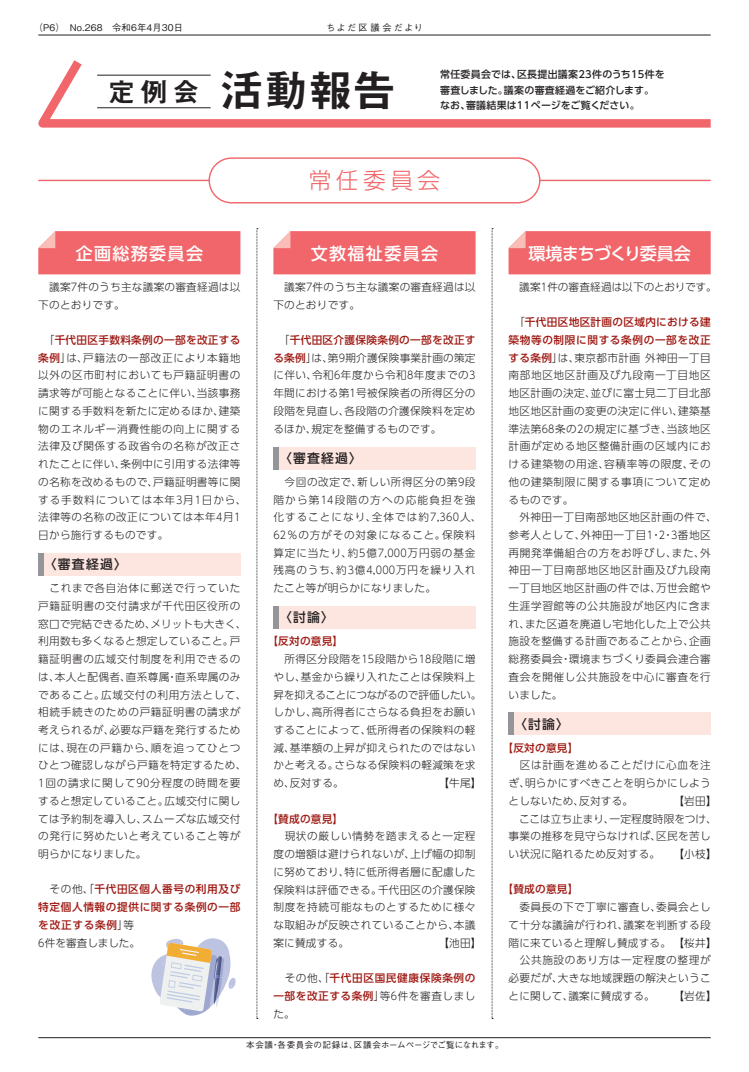
<style>
.page{position:relative;width:749px;height:1072px;background:#fff}
.page>*{position:absolute;margin:0;border:0;box-sizing:border-box;transform-origin:0 0}
.t1{font:43.9px "Midashi Go Pr 6 N MB31";color:#231f20}
.t2{font:26.9px "Midashi Go Pr 6 N MB31";color:#231f20}
.t3{font:300 22.7px "UD Shin Go Pr 6 N";letter-spacing:.2em;color:#f1666a}
.t4{font:500 17px "UD Shin Go Pr 6 N";letter-spacing:.08em;color:#fff}
.t5{font:500 17px "UD Shin Go Pr 6 N";letter-spacing:-.045em;color:#fff}
.t6{font:500 12.8px "UD Shin Go Pr 6 N";letter-spacing:.1em;color:#231f20}
.t7{font:300 10.6px/17.7px "UD Shin Go Pro";letter-spacing:.03em;color:#231f20}
.t8{font:300 10.6px/17.7px "UD Shin Go Pro";letter-spacing:.055em;color:#231f20}
.t9{font:300 10.6px/17.7px "UD Shin Go Pro";letter-spacing:.08em;color:#231f20}
.t10{font:500 10.6px/17.7px "UD Shin Go Pro";letter-spacing:.06em;color:#9e1711}
.t11{font:300 10.6px "UD Shin Go Pro";letter-spacing:-.005em;color:#231f20}
.t12{font:500 9.9px/15.6px "UD Shin Go Pr 6 N";letter-spacing:.03em;color:#231f20}
.t13{font:500 9.2px "Gothic BBB Pro";letter-spacing:.02em;color:#231f20}
.t14{font:500 9.2px "Gothic BBB Pr 6 N";letter-spacing:.18em;color:#231f20}
.t15{font:500 8.5px "Gothic BBB Pr 6 N";letter-spacing:.015em;color:#231f20}
.s1{font-weight:500;color:#9e1711}
.s2{font-weight:300;color:#231f20}
</style>
<div class="page">
<div style="left:38px;top:231px;width:202px;height:43px;background:#f1666a"></div>
<div style="left:38px;top:553px;width:202px;height:22px;background:#fde5e0"></div>
<div style="left:38px;top:553px;width:6px;height:22px;background:#939598"></div>
<div style="left:273px;top:231px;width:202px;height:43px;background:#f1666a"></div>
<div style="left:273px;top:446px;width:202px;height:23px;background:#fde5e0"></div>
<div style="left:273px;top:446px;width:6px;height:23px;background:#939598"></div>
<div style="left:273px;top:606px;width:202px;height:23px;background:#fde5e0"></div>
<div style="left:273px;top:606px;width:6px;height:23px;background:#939598"></div>
<div style="left:508px;top:231px;width:202px;height:43px;background:#f1666a"></div>
<div style="left:508px;top:712px;width:202px;height:23px;background:#fde5e0"></div>
<div style="left:508px;top:712px;width:6px;height:23px;background:#939598"></div>
<svg style="left:256px;top:228px;width:2px;height:791px;background:#cac9ca"></svg>
<svg style="left:491px;top:228px;width:2px;height:791px;background:#cac9ca"></svg>
<hr style="left:38px;top:180px;width:672px;height:1px;background:#f1666a">
<div style="left:209px;top:158px;width:330px;height:45px;background:#fff;border-radius:22px"></div>
<div style="left:208px;top:157px;width:332px;height:46px;border:1px solid #f1666a;border-radius:22px"></div>
<svg style="left:38px;top:60px;width:673px;height:68px"></svg>
<hr style="left:97px;top:107px;width:113px;height:1px;background:#231f20">
<hr style="left:97px;top:75px;width:113px;height:1px;background:#231f20">
<svg style="left:151px;top:938px;width:85px;height:78px"></svg>
<hr style="left:38px;top:35px;width:672px;height:1px;background:#231f20">
<hr style="left:38px;top:1037px;width:672px;height:1px;background:#231f20">
<p class="t13" style="left:34px;top:20px;width:151px">（P6）　No.268　令和6年4月30日</p>
<p class="t14" style="left:326px;top:20px;width:98px">ちよだ区議会だより</p>
<h2 class="t2" style="left:108px;top:70px;width:93px">定例会</h2>
<h1 class="t1" style="left:220px;top:55px;width:177px">活動報告</h1>
<p class="t12" style="left:440px;top:66px;width:226px">常任委員会では、区長提出議案23件のうち15件を審査しました。議案の審査経過をご紹介します。</p>
<p class="t12" style="left:440px;top:98px;width:201px">なお、審議結果は11ページをご覧ください。</p>
<h3 class="t3" style="left:308px;top:162px;width:133px">常任委員会</h3>
<h3 class="t4" style="left:76px;top:240px;width:129px">企画総務委員会</h3>
<p class="t7" style="left:38px;top:277px;width:204px">　議案7件のうち主な議案の審査経過は以下のとおりです。</p>
<p class="t7" style="left:38px;top:331px;width:209px">　「<span class="s1">千代田区手数料条例の一部を改正する条例</span>」は、戸籍法の一部改正により本籍地以外の区市町村においても戸籍証明書の請求等が可能となることに伴い、当該事務に関する手数料を新たに定めるほか、建築物のエネルギー消費性能の向上に関する法律及び関係する政省令の名称が改正されたことに伴い、条例中に引用する法律等の名称を改めるもので、戸籍証明書等に関する手数料については本年3月1日から、法律等の名称の改正については本年4月1日から施行するものです。</p>
<p class="t6" style="left:44px;top:554px;width:84px">〈審査経過〉</p>
<p class="t8" style="left:38px;top:579px;width:209px">　これまで各自治体に郵送で行っていた戸籍証明書の交付請求が千代田区役所の窓口で完結できるため、メリットも大きく、利用数も多くなると想定していること。戸籍証明書の広域交付制度を利用できるのは、本人と配偶者、直系尊属・直系卑属のみであること。広域交付の利用方法として、相続手続きのための戸籍証明書の請求が考えられるが、必要な戸籍を発行するためには、現在の戸籍から、順を追ってひとつひとつ確認しながら戸籍を特定するため、<br>1回の請求に関して90分程度の時間を要すると想定していること。広域交付に関しては予約制を導入し、スムーズな広域交付の発行に努めたいと考えていること等が明らかになりました。</p>
<p class="t10" style="left:38px;top:880px;width:203px"><span class="s2">　その他、「</span>千代田区個人番号の利用及び特定個人情報の提供に関する条例の一部を改正する条例<span class="s2">」等<br>6件を審査しました。</span></p>
<h3 class="t4" style="left:311px;top:240px;width:129px">文教福祉委員会</h3>
<p class="t7" style="left:273px;top:277px;width:204px">　議案7件のうち主な議案の審査経過は以下のとおりです。</p>
<p class="t7" style="left:273px;top:331px;width:204px;text-align:justify">　「<span class="s1">千代田区介護保険条例の一部を改正する条例</span>」は、第9期介護保険事業計画の策定に伴い、令和6年度から令和8年度までの3年間における第1号被保険者の所得区分の段階を見直し、各段階の介護保険料を定めるほか、規定を整備するものです。</p>
<p class="t6" style="left:279px;top:447px;width:84px">〈審査経過〉</p>
<p class="t9" style="left:273px;top:472px;width:209px">　今回の改定で、新しい所得区分の第9段階から第14段階の方への応能負担を強化することになり、全体では約7,360人、<br>62％の方がその対象になること。保険料算定に当たり、約5億7,000万円弱の基金残高のうち、約3億4,000万円を繰り入れたこと等が明らかになりました。</p>
<p class="t6" style="left:279px;top:607px;width:56px">〈討論〉</p>
<p class="t10" style="left:267px;top:632px;width:77px">【反対の意見】</p>
<p class="t7" style="left:273px;top:649px;width:209px">　所得区分段階を15段階から18段階に増やし、基金から繰り入れたことは保険料上昇を抑えることにつながるので評価したい。しかし、高所得者にさらなる負担をお願いすることによって、低所得者の保険料の軽減、基準額の上昇が抑えられたのではないかと考える。さらなる保険料の軽減策を求め、反対する。</p>
<p class="t7" style="left:438px;top:774px;width:45px">【牛尾】</p>
<p class="t10" style="left:267px;top:809px;width:77px">【賛成の意見】</p>
<p class="t7" style="left:273px;top:827px;width:203px;text-align:justify">　現状の厳しい情勢を踏まえると一定程度の増額は避けられないが、上げ幅の抑制に努めており、特に低所得者層に配慮した保険料は評価できる。千代田区の介護保険制度を持続可能なものとするために様々な取組みが反映されていることから、本議案に賛成する。</p>
<p class="t7" style="left:438px;top:933px;width:45px">【池田】</p>
<p class="t10" style="left:273px;top:969px;width:203px;text-align:justify"><span class="s2">　その他、「</span>千代田区国民健康保険条例の一部を改正する条例<span class="s2">」等6件を審査しました。</span></p>
<p class="t15" style="left:246px;top:1038px;width:259px">本会議・各委員会の記録は、区議会ホームページでご覧になれます。</p>
<h3 class="t5" style="left:528px;top:240px;width:164px">環境まちづくり委員会</h3>
<p class="t11" style="left:508px;top:278px;width:209px">　議案1件の審査経過は以下のとおりです。</p>
<p class="t7" style="left:508px;top:313px;width:209px">　｢<span class="s1">千代田区地区計画の区域内における建築物等の制限に関する条例の一部を改正する条例</span>」は、東京都市計画 外神田一丁目南部地区地区計画及び九段南一丁目地区地区計画の決定、並びに富士見二丁目北部地区地区計画の変更の決定に伴い、建築基準法第68条の2の規定に基づき、当該地区計画が定める地区整備計画の区域内における建築物の用途、容積率等の限度、その他の建築制限に関する事項について定めるものです。<br>　外神田一丁目南部地区地区計画の件で、参考人として、外神田一丁目1・2・3番地区再開発準備組合の方をお呼びし、また、外神田一丁目南部地区地区計画及び九段南一丁目地区地区計画の件では、万世会館や生涯学習館等の公共施設が地区内に含まれ、また区道を廃道し宅地化した上で公共施設を整備する計画であることから、企画総務委員会・環境まちづくり委員会連合審査会を開催し公共施設を中心に審査を行いました。</p>
<p class="t6" style="left:514px;top:713px;width:56px">〈討論〉</p>
<p class="t10" style="left:502px;top:738px;width:77px">【反対の意見】</p>
<p class="t7" style="left:508px;top:756px;width:203px;text-align:justify">　区は計画を進めることだけに心血を注ぎ、明らかにすべきことを明らかにしようとしないため、反対する。</p>
<p class="t7" style="left:508px;top:791px;width:209px;text-indent:165px">【岩田】　ここは立ち止まり、一定程度時限をつけ、事業の推移を見守らなければ、区民を苦しい状況に陥れるため反対する。</p>
<p class="t7" style="left:673px;top:844px;width:45px">【小枝】</p>
<p class="t10" style="left:502px;top:880px;width:77px">【賛成の意見】</p>
<p class="t7" style="left:508px;top:898px;width:209px">　委員長の下で丁寧に審査し、委員会として十分な議論が行われ、議案を判断する段階に来ていると理解し賛成する。 【桜井】　公共施設のあり方は一定程度の整理が必要だが、大きな地域課題の解決ということに関して、議案に賛成する。</p>
<p class="t7" style="left:673px;top:986px;width:45px">【岩佐】</p>
</div>
